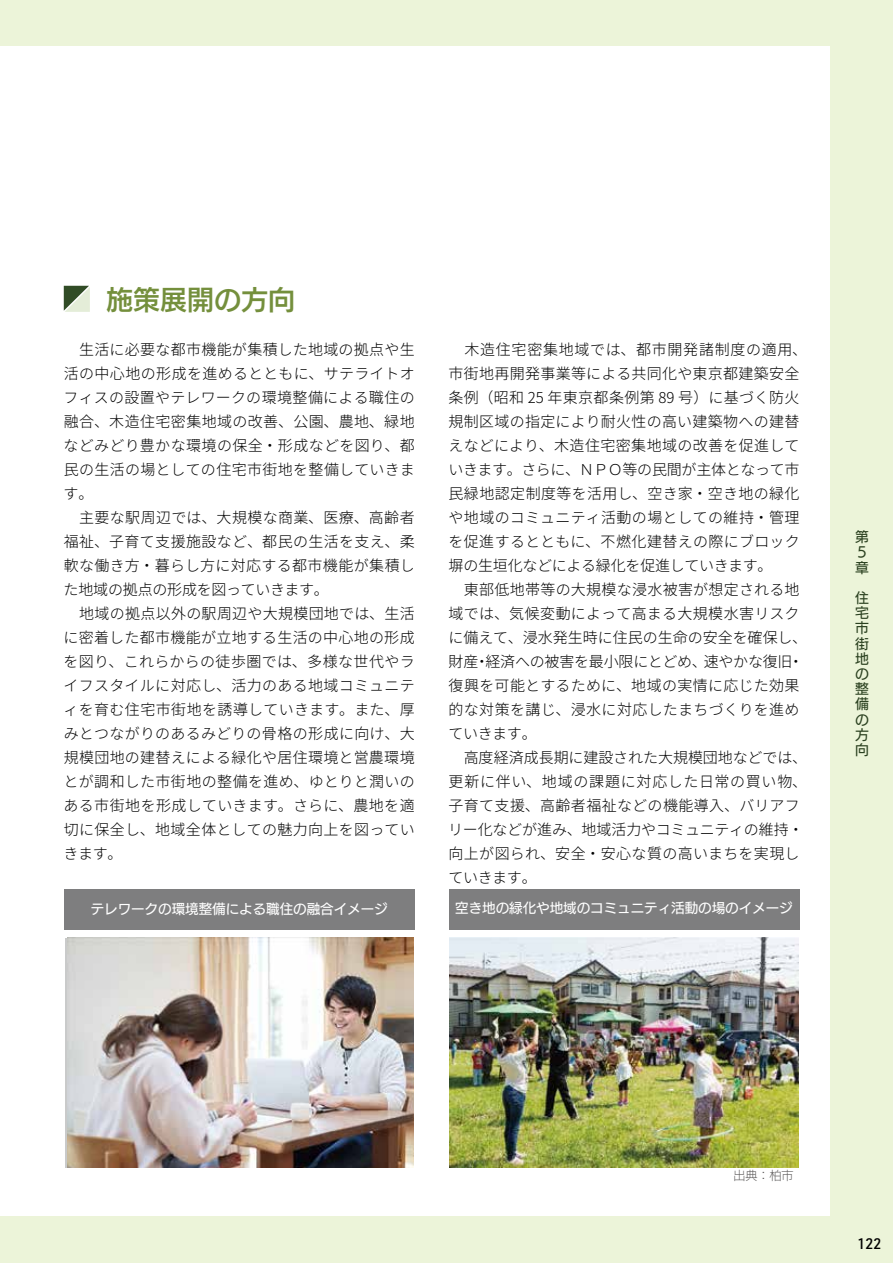
<style>
.page{position:relative;width:893px;height:1263px;background:#ecf4d9}
.page>*{position:absolute;margin:0;border:0;box-sizing:border-box;transform-origin:0 0}
.t1{font:27px "UD Kakugo Large Pr 6 N DB";color:#748f3c}
.t2{font:300 15px/24px "Source Han Sans";letter-spacing:.02em;color:#000}
.t3{font:500 15px "URWDIN";color:#000}
.t4{font:13.8px/15.1px "UD Kakugo Large Pr 6 N M";color:#2b4120}
.t5{font:13.5px "UD Kakugo Large Pr 6 N M";color:#fff}
.t6{font:12px "UD Kakugo Large Pr 6 N L";color:#595757}
</style>
<div class="page">
<div style="left:0;top:46px;width:829px;height:1169px;background:#fff"></div>
<img style="left:67px;top:938px;width:347px;height:229px">
<img style="left:450px;top:938px;width:348px;height:229px">
<div style="left:449px;top:889px;width:350px;height:40px;background:#7e7e7f"></div>
<div style="left:64px;top:889px;width:351px;height:40px;background:#7e7e7f"></div>
<svg style="left:64px;top:286px;width:26px;height:26px"></svg>
<h1 class="t1" style="left:106px;top:284px;width:191px">施策展開の方向</h1>
<p class="t2" style="left:63px;top:338px;width:353px">　生活に必要な都市機能が集積した地域の拠点や生活の中心地の形成を進めるとともに、サテライトオフィスの設置やテレワークの環境整備による職住の融合、木造住宅密集地域の改善、公園、農地、緑地などみどり豊かな環境の保全・形成などを図り、都民の生活の場としての住宅市街地を整備していきます。<br>　主要な駅周辺では、大規模な商業、医療、高齢者福祉、子育て支援施設など、都民の生活を支え、柔軟な働き方・暮らし方に対応する都市機能が集積した地域の拠点の形成を図っていきます。<br>　地域の拠点以外の駅周辺や大規模団地では、生活に密着した都市機能が立地する生活の中心地の形成を図り、これらからの徒歩圏では、多様な世代やライフスタイルに対応し、活力のある地域コミュニティを育む住宅市街地を誘導していきます。また、厚みとつながりのあるみどりの骨格の形成に向け、大規模団地の建替えによる緑化や居住環境と営農環境とが調和した市街地の整備を進め、ゆとりと潤いのある市街地を形成していきます。さらに、農地を適切に保全し、地域全体としての魅力向上を図っていきます。</p>
<p class="t2" style="left:448px;top:338px;width:360px">　木造住宅密集地域では、都市開発諸制度の適用、市街地再開発事業等による共同化や東京都建築安全条例（昭和 25 年東京都条例第 89 号）に基づく防火規制区域の指定により耐火性の高い建築物への建替えなどにより、木造住宅密集地域の改善を促進していきます。さらに、ＮＰＯ等の民間が主体となって市民緑地認定制度等を活用し、空き家・空き地の緑化や地域のコミュニティ活動の場としての維持・管理を促進するとともに、不燃化建替えの際にブロック塀の生垣化などによる緑化を促進していきます。<br>　東部低地帯等の大規模な浸水被害が想定される地域では、気候変動によって高まる大規模水害リスクに備えて、浸水発生時に住民の生命の安全を確保し、財産・経済への被害を最小限にとどめ、速やかな復旧・復興を可能とするために、地域の実情に応じた効果的な対策を講じ、浸水に対応したまちづくりを進めていきます。<br>　高度経済成長期に建設された大規模団地などでは、更新に伴い、地域の課題に対応した日常の買い物、子育て支援、高齢者福祉などの機能導入、バリアフリー化などが進み、地域活力やコミュニティの維持・向上が図られ、安全・安心な質の高いまちを実現していきます。</p>
<p class="t5" style="left:91px;top:901px;width:298px">テレワークの環境整備による職住の融合イメージ</p>
<p class="t5" style="left:455px;top:901px;width:339px">空き地の緑化や地域のコミュニティ活動の場のイメージ</p>
<p class="t4" style="left:855px;top:530px;width:15px">第<br>５章</p>
<p class="t4" style="left:855px;top:591px;width:15px;text-align:justify">住宅市街地の整備の方向</p>
<p class="t6" style="left:733px;top:1169px;width:73px">出典：柏市　</p>
<p class="t3" style="left:857px;top:1233px;width:26px">122</p>
</div>
